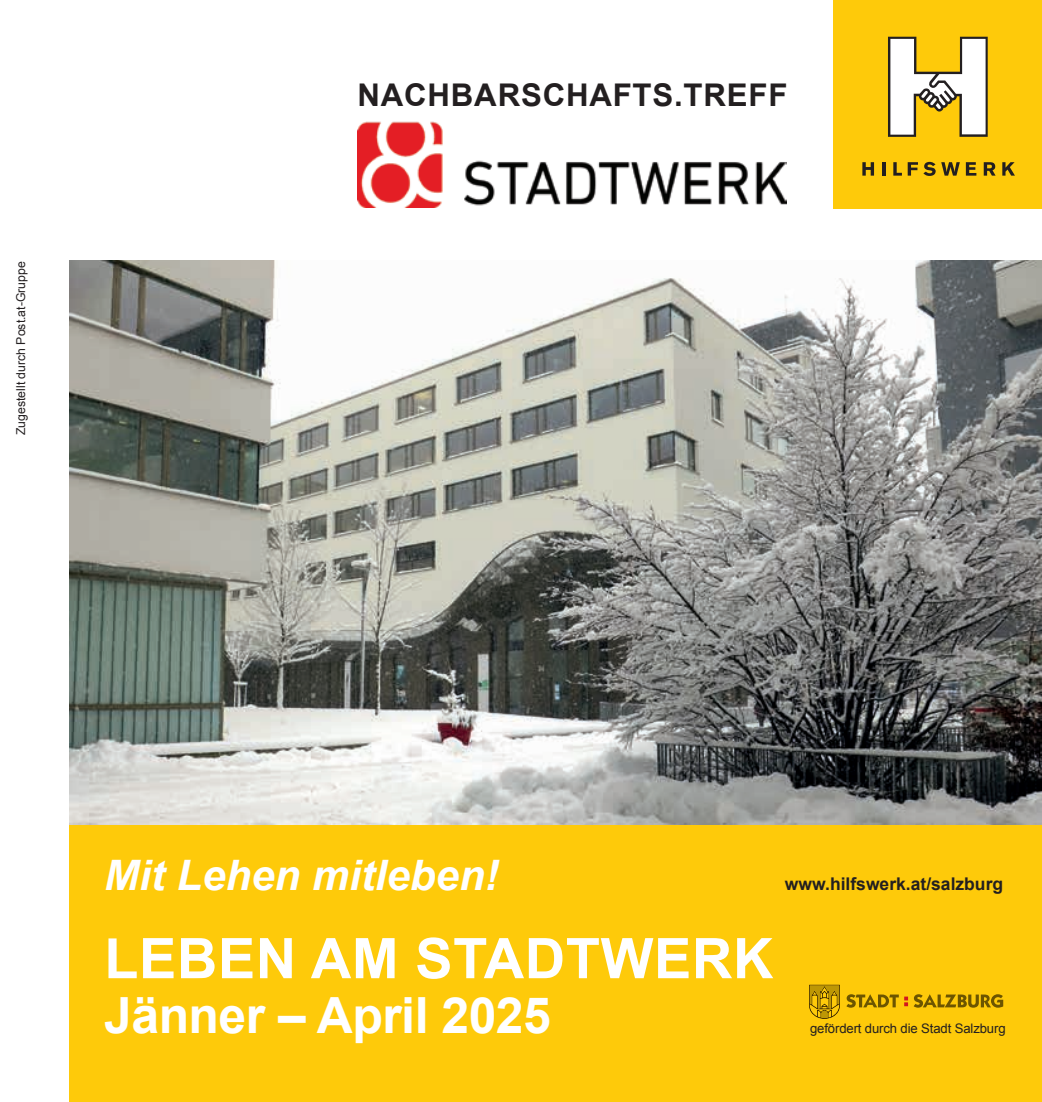
<style>
.page{position:relative;width:1042px;height:1102px;background:#fff}
.page>*{position:absolute;margin:0;border:0;box-sizing:border-box;transform-origin:0 0}
.t1{font:700 56px "Arial";letter-spacing:.01em;color:#fff}
.t2{font:700 49.88px "Arial";letter-spacing:-.01em;color:#fff}
.t3{font:italic 700 42px "Arial";color:#fff}
.t4{font:700 31.32px "Arial";letter-spacing:.025em;color:#231f20}
.t5{font:700 17.5px "Arial";color:#231f20}
.t6{font:13.12px "Arial";letter-spacing:-.01em;color:#231f20}
.t7{font:12.25px "Arial";color:#231f20}
</style>
<div class="page">
<img style="left:69px;top:260px;width:973px;height:565px">
<div style="left:834px;top:1px;width:207px;height:207px;background:#feca0a"></div>
<svg style="left:888px;top:37px;width:99px;height:100px"></svg>
<svg style="left:1002px;top:162px;width:13px;height:14px"></svg>
<svg style="left:862px;top:162px;width:12px;height:14px"></svg>
<hr style="left:882px;top:162px;width:3px;height:14px;background:#231f20">
<svg style="left:893px;top:162px;width:42px;height:14px"></svg>
<svg style="left:941px;top:162px;width:19px;height:14px"></svg>
<svg style="left:966px;top:162px;width:10px;height:14px"></svg>
<svg style="left:983px;top:162px;width:12px;height:14px"></svg>
<div style="left:69px;top:825px;width:973px;height:276px;background:#feca0a"></div>
<img style="left:358px;top:121px;width:428px;height:86px">
<svg style="left:809px;top:984px;width:195px;height:35px"></svg>
<p class="t7" style="left:13px;top:435px;width:175px;rotate:-90deg">Zugestellt durch Post.at-Gruppe</p>
<h3 class="t4" style="left:357px;top:74px;width:431px">NACHBARSCHAFTS.TREFF</h3>
<h3 class="t3" style="left:104px;top:848px;width:396px">Mit Lehen mitleben!</h3>
<h3 class="t5" style="left:785px;top:872px;width:220px">www.hilfswerk.at/salzburg</h3>
<h1 class="t1" style="left:104px;top:921px;width:671px">LEBEN AM STADTWERK</h1>
<h2 class="t2" style="left:104px;top:981px;width:448px">Jänner – April 2025</h2>
<p class="t6" style="left:810px;top:1019px;width:197px">gefördert durch die Stadt Salzburg</p>
</div>
